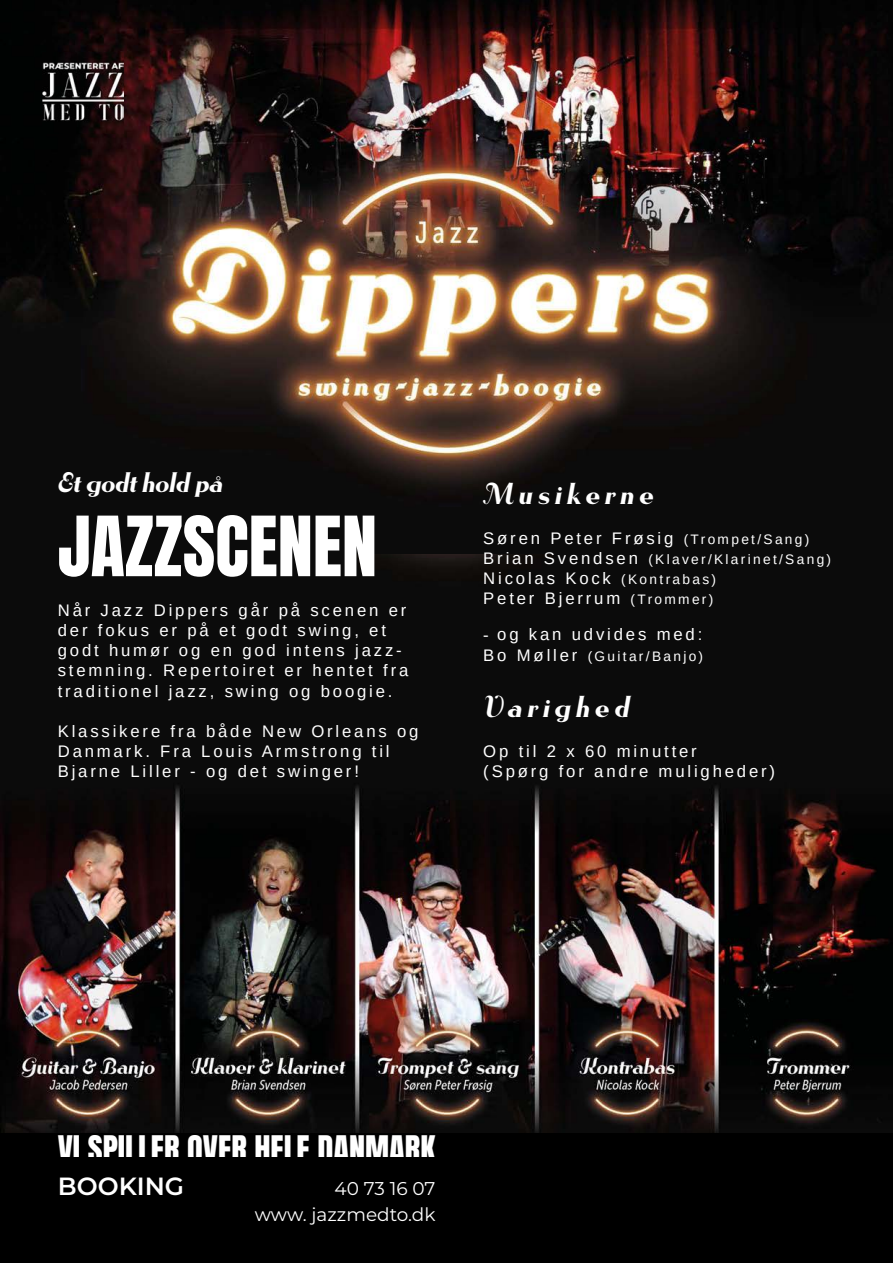
<style>
.page{position:relative;width:893px;height:1263px;background:#000}
.page>*{position:absolute;margin:0;border:0;box-sizing:border-box;transform-origin:0 0}
.t1{font:70.5px "Anton";color:#fff}
.t2{font:32.25px "Anton";color:#fff}
.t3{font:30.15px "Rhythm One Solid";letter-spacing:.17em;color:#fff}
.t4{font:28.2px "Rhythm One Solid";color:#fff}
.t5{font:600 24.9px "Montserrat";color:#fff}
.t6{font:18.45px/26.2px "Montserrat";color:#fff;text-align:right}
.t7{font:16.65px/20.1px "Liberation Sans";letter-spacing:.17em;color:#fff}
.t8{font:13.65px "Liberation Sans";letter-spacing:.17em;color:#fff}
.s1{font-size:13.65px}
.s2{font-size:16.65px}
.s3{font-family:"Times New Roman"}
</style>
<div class="page">
<img style="left:0;top:0;width:893px;height:555px">
<img style="left:0;top:555px;width:893px;height:578px">
<img style="left:42px;top:52px;width:81px;height:81px">
<h3 class="t4" style="left:58px;top:467px;width:166px">Et godt hold på</h3>
<h1 class="t1" style="left:58px;top:511px;width:321px">JAZZSCENEN</h1>
<p class="t7" style="left:58px;top:601px;width:352px">Når Jazz Dippers går på scenen er der fokus er på et godt swing, et godt humør og en god intens jazz&shy;stemning. Repertoiret er hentet fra traditionel jazz, swing og boogie.</p>
<p class="t7" style="left:58px;top:721px;width:362px">Klassikere fra både New Orleans og<br>Danmark. Fra Louis Armstrong til<br>Bjarne Liller - og det swinger!</p>
<h3 class="t3" style="left:483px;top:477px;width:171px">Musikerne</h3>
<p class="t7" style="left:483px;top:528px;width:328px">Søren Peter Frøsig <span class="s1">(Trompet/Sang)</span></p>
<p class="t8" style="left:483px;top:550px;width:349px"><span class="s2">Brian Svendsen</span> (Klaver/Klarinet/Sang)</p>
<p class="t7" style="left:483px;top:568px;width:234px">Nicolas Kock <span class="s1">(Kontrabas)<br></span>Peter Bjerrum <span class="s1">(Trommer)</span></p>
<p class="t7" style="left:483px;top:625px;width:220px"><span class="s3">-</span> og kan udvides med:</p>
<p class="t8" style="left:483px;top:647px;width:221px"><span class="s2">Bo Møller</span> (Guitar/Banjo)</p>
<h3 class="t3" style="left:483px;top:690px;width:147px">Varighed</h3>
<p class="t7" style="left:483px;top:741px;width:293px">Op til 2 x 60 minutter<br>(Spørg for andre muligheder)</p>
<h2 class="t2" style="left:58px;top:1133px;width:379px">VI SPILLER OVER HELE DANMARK</h2>
<h3 class="t5" style="left:58px;top:1168px;width:128px">BOOKING</h3>
<p class="t6" style="left:255px;top:1174px;width:182px">40 73 16 07<br>www. jazzmedto.dk</p>
</div>
